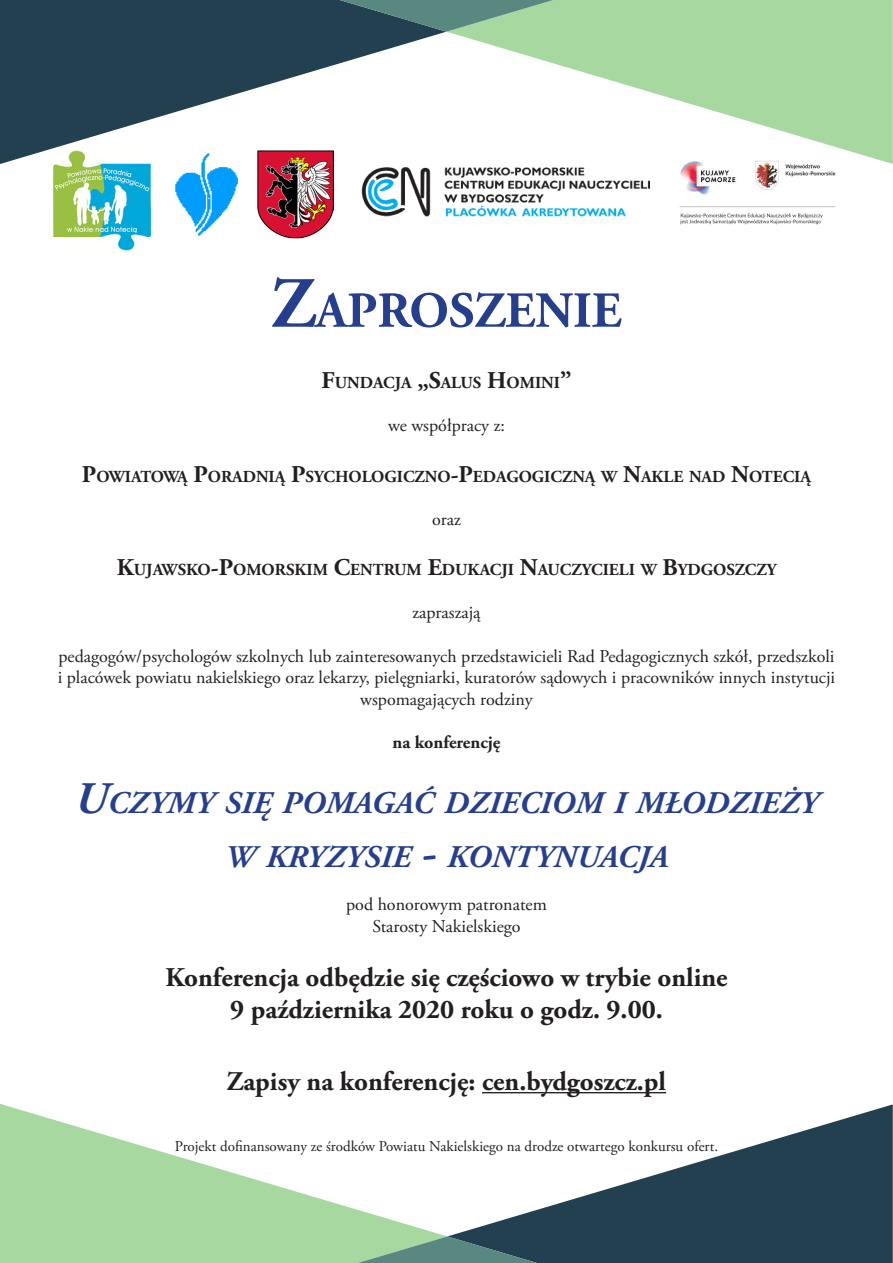
<style>
.page{position:relative;width:893px;height:1263px;background:#fff}
.page>*{position:absolute;margin:0;border:0;box-sizing:border-box;transform-origin:0 0}
.t1{font:700 50.4px "Adobe Garamond Pro";color:#253f8e}
.t2{font:italic 700 31.5px "Adobe Garamond Pro";color:#253f8e}
.t3{font:700 27px "Adobe Garamond Pro";color:#231f20}
.t4{font:18px/21.6px "Adobe Garamond Pro";color:#231f20;text-align:center}
.t5{font:700 18px "Adobe Garamond Pro";color:#231f20}
.t6{font:700 16.8px "Adobe Garamond Pro";color:#231f20}
.t7{font:15px "Adobe Garamond Pro";color:#231f20}
.s1{font-size:72px}
.s2{font-size:24px}
.s3{font-size:45px}
</style>
<div class="page">
<svg style="left:0;top:0;width:445px;height:164px;fill:#224050"></svg>
<svg style="left:448px;top:0;width:445px;height:164px;fill:#a6d8a0"></svg>
<svg style="left:340px;top:0;width:213px;height:32px;background:#5e8a7c"></svg>
<svg style="left:449px;top:1104px;width:444px;height:159px;fill:#224050"></svg>
<svg style="left:0;top:1104px;width:446px;height:159px;fill:#a6d8a0"></svg>
<svg style="left:358px;top:1236px;width:179px;height:27px;background:#5e8a7c"></svg>
<img style="left:48px;top:150px;width:107px;height:100px">
<hr style="left:482px;top:1092px;width:184px;height:1px;background:#231f20">
<img style="left:166px;top:150px;width:81px;height:86px">
<img style="left:257px;top:150px;width:76px;height:88px">
<img style="left:361px;top:167px;width:289px;height:50px">
<img style="left:660px;top:153px;width:188px;height:72px">
<p class="t1" style="left:271px;top:281px;width:352px"><span class="s1">Z</span>APROSZENIE</p>
<p class="t6" style="left:322px;top:373px;width:251px"><span class="s2">F</span>UNDACJA <span class="s2">„S</span>ALUS <span class="s2">H</span>OMINI<span class="s2">”</span></p>
<p class="t4" style="left:388px;top:415px;width:118px">we współpracy z:</p>
<p class="t6" style="left:82px;top:466px;width:730px"><span class="s2">P</span>OWIATOWĄ <span class="s2">P</span>ORADNIĄ <span class="s2">P</span>SYCHOLOGICZNO<span class="s2">-P</span>EDAGOGICZNĄ W <span class="s2">N</span>AKLE NAD <span class="s2">N</span>OTECIĄ</p>
<p class="t4" style="left:432px;top:509px;width:30px">oraz</p>
<p class="t6" style="left:117px;top:560px;width:661px"><span class="s2">K</span>UJAWSKO<span class="s2">-P</span>OMORSKIM <span class="s2">C</span>ENTRUM <span class="s2">E</span>DUKACJI <span class="s2">N</span>AUCZYCIELI W <span class="s2">B</span>YDGOSZCZY</p>
<p class="t4" style="left:412px;top:602px;width:70px">zapraszają</p>
<p class="t4" style="left:58px;top:646px;width:779px">pedagogów/psychologów szkolnych lub zainteresowanych przedstawicieli Rad Pedagogicznych szkół, przedszkoli i placówek powiatu nakielskiego oraz lekarzy, pielęgniarki, kuratorów sądowych i pracowników innych instytucji wspomagających rodziny</p>
<p class="t5" style="left:392px;top:732px;width:110px">na konferencję</p>
<p class="t2" style="left:75px;top:785px;width:745px"><span class="s3">U</span>CZYMY SIĘ POMAGAĆ DZIECIOM I MŁODZIEŻY</p>
<p class="t2" style="left:225px;top:839px;width:445px">W KRYZYSIE <span class="s3">-</span> KONTYNUACJA</p>
<p class="t4" style="left:346px;top:894px;width:202px">pod honorowym patronatem</p>
<p class="t4" style="left:372px;top:916px;width:150px">Starosty Nakielskiego</p>
<p class="t3" style="left:165px;top:961px;width:564px">Konferencja odbędzie się częściowo w trybie online</p>
<p class="t3" style="left:230px;top:994px;width:434px">9 października 2020 roku o godz. 9.00.</p>
<p class="t3" style="left:227px;top:1066px;width:441px">Zapisy na konferencję: cen.bydgoszcz.pl</p>
<p class="t7" style="left:175px;top:1137px;width:545px">Projekt dofinansowany ze środków Powiatu Nakielskiego na drodze otwartego konkursu ofert.</p>
</div>
